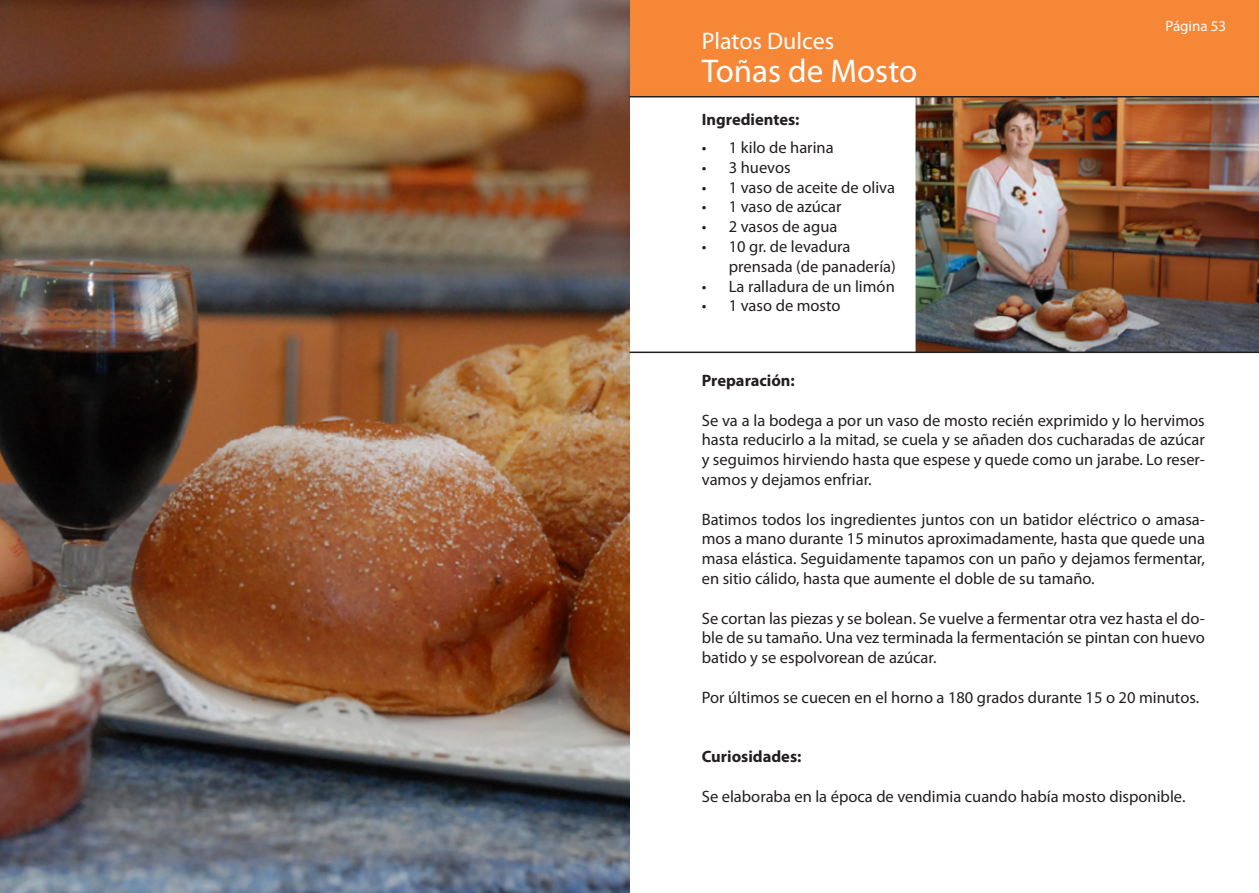
<style>
.page{position:relative;width:1259px;height:893px;background:#fff}
.page>*{position:absolute;margin:0;border:0;box-sizing:border-box;transform-origin:0 0}
.Estilo_de_párrafo_2{font:33px "Myriad Pro";color:#fff}
.t1{font:24px "Myriad Pro";color:#fff}
.t2{font:16.5px/19.8px "Myriad Pro";color:#231f20;text-align:justify}
.t3{font:700 16.5px "Myriad Pro";color:#231f20}
.t4{font:15px "Myriad Pro";color:#fff}
</style>
<div class="page">
<div style="left:629px;top:0;width:630px;height:97px;background:#f58737"></div>
<img style="left:0;top:0;width:629px;height:893px">
<img style="left:915px;top:97px;width:344px;height:255px">
<hr style="left:629px;top:352px;width:630px;height:1px;background:#231f20">
<hr style="left:629px;top:96px;width:630px;height:1px;background:#231f20">
<p class="t1" style="left:702px;top:26px;width:134px">Platos Dulces</p>
<p class="Estilo_de_párrafo_2" style="left:702px;top:51px;width:217px">Toñas de Mosto</p>
<p class="t3" style="left:702px;top:108px;width:99px">Ingredientes:</p>
<p class="t2" style="left:702px;top:137px;width:133px">• 1 kilo de harina</p>
<p class="t2" style="left:702px;top:157px;width:90px">• 3 huevos</p>
<p class="t2" style="left:702px;top:177px;width:195px">• 1 vaso de aceite de oliva</p>
<p class="t2" style="left:702px;top:197px;width:141px">• 1 vaso de azúcar</p>
<p class="t2" style="left:702px;top:217px;width:137px">• 2 vasos de agua</p>
<p class="t2" style="left:729px;top:236px;width:169px;text-indent:-27px">• 10 gr. de levadura prensada (de panadería)</p>
<p class="t2" style="left:702px;top:276px;width:194px">• La ralladura de un limón</p>
<p class="t2" style="left:702px;top:296px;width:140px">• 1 vaso de mosto</p>
<p class="t4" style="left:1165px;top:17px;width:62px">Página 53</p>
<p class="t3" style="left:702px;top:370px;width:95px">Preparación:</p>
<p class="t2" style="left:702px;top:410px;width:505px">Se va a la bodega a por un vaso de mosto recién exprimido y lo hervimos hasta reducirlo a la mitad, se cuela y se añaden dos cucharadas de azúcar y seguimos hirviendo hasta que espese y quede como un jarabe. Lo reser&shy;vamos y dejamos enfriar.</p>
<p class="t2" style="left:702px;top:509px;width:505px">Batimos todos los ingredientes juntos con un batidor eléctrico o amasa&shy;mos a mano durante 15 minutos aproximadamente, hasta que quede una masa elástica. Seguidamente tapamos con un paño y dejamos fermentar, en sitio cálido, hasta que aumente el doble de su tamaño.</p>
<p class="t2" style="left:702px;top:608px;width:505px">Se cortan las piezas y se bolean. Se vuelve a fermentar otra vez hasta el do&shy;ble de su tamaño. Una vez terminada la fermentación se pintan con huevo batido y se espolvorean de azúcar.</p>
<p class="t2" style="left:702px;top:687px;width:499px">Por últimos se cuecen en el horno a 180 grados durante 15 o 20 minutos.</p>
<p class="t3" style="left:702px;top:746px;width:101px">Curiosidades:</p>
<p class="t2" style="left:702px;top:786px;width:485px">Se elaboraba en la época de vendimia cuando había mosto disponible.</p>
</div>
